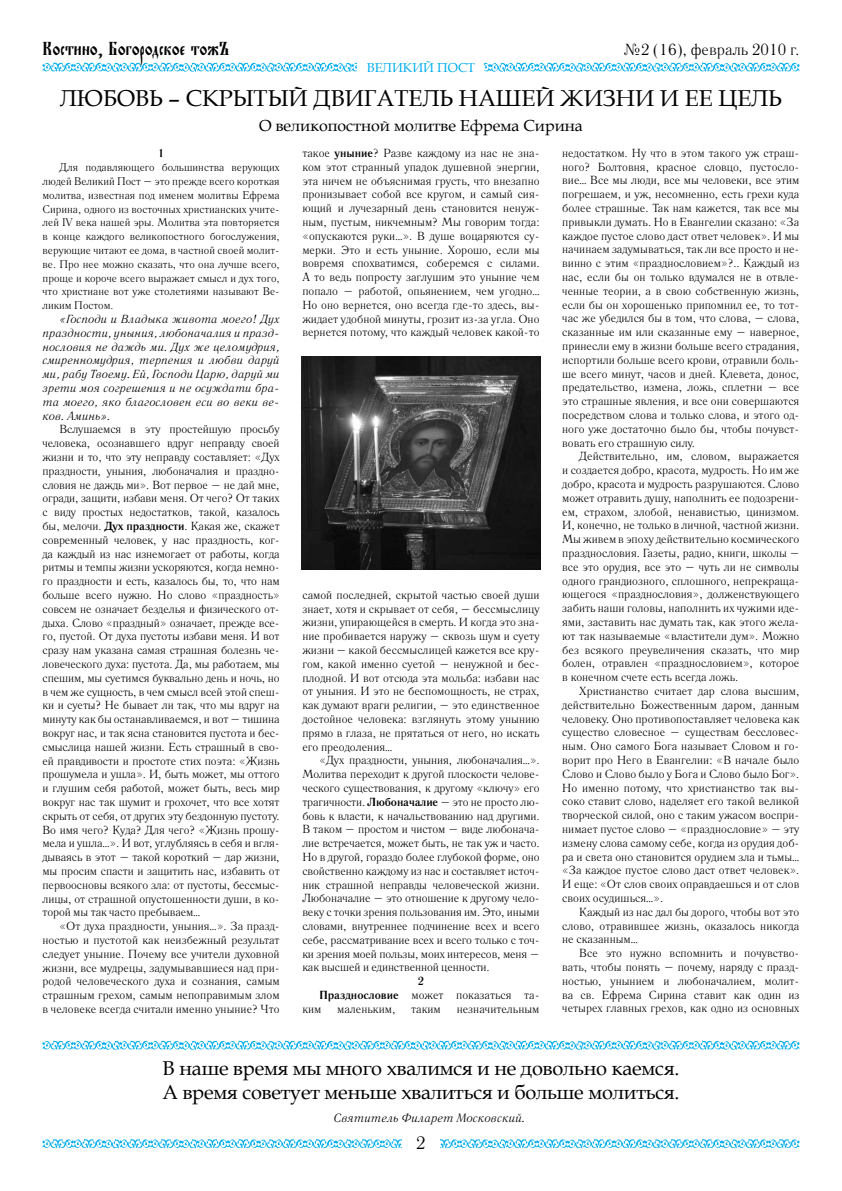
<style>
.page{position:relative;width:842px;height:1191px;background:#fff}
.page>*{position:absolute;margin:0;border:0;box-sizing:border-box;transform-origin:0 0}
.t1{font:23px "Book Antiqua";color:#000}
.t2{font:20px/24px "Book Antiqua";letter-spacing:-.01em;color:#000}
.t3{font:20px "Evangelie";color:#000}
.t4{font:18px "Literaturnaya C";color:#000}
.t5{font:16px "Book Antiqua";color:#000}
.t6{font:16px "Literaturnaya C";color:#000}
.t7{font:13px "Book Antiqua";color:#00aeef}
.t8{font:italic 12px "Literaturnaya C";color:#000}
.t9{font:11.7px/13.8px "Literaturnaya C";letter-spacing:-.01em;color:#000;text-align:justify}
.t10{font:italic 11.7px/13.8px "Literaturnaya C";color:#000}
.t11{font:700 11.7px "Literaturnaya C";color:#000}
.t12{font:11px/13.8px "Literaturnaya C";color:#000;text-align:justify}
.s1{font-weight:700}
</style>
<div class="page">
<svg style="left:43px;top:63px;width:756px;height:9px"></svg>
<svg style="left:43px;top:1139px;width:756px;height:9px"></svg>
<div style="left:402px;top:1131px;width:38px;height:23px;background:#fff"></div>
<div style="left:358px;top:57px;width:126px;height:21px;background:#fff"></div>
<img style="left:302px;top:357px;width:238px;height:212px">
<svg style="left:43px;top:1040px;width:756px;height:10px"></svg>
<h2 class="t3" style="left:43px;top:37px;width:189px">Костино, Богородское тожЪ</h2>
<h3 class="t6" style="left:623px;top:40px;width:178px">№2 (16), февраль 2010 г.</h3>
<p class="t7" style="left:367px;top:59px;width:110px">ВЕЛИКИЙ ПОСТ</p>
<h1 class="t1" style="left:60px;top:82px;width:723px">ЛЮБОВЬ – СКРЫТЫЙ ДВИГАТЕЛЬ НАШЕЙ ЖИЗНИ И ЕЕ ЦЕЛЬ</h1>
<h3 class="t5" style="left:259px;top:114px;width:325px">О великопостной молитве Ефрема Сирина</h3>
<p class="t11" style="left:158px;top:146px;width:8px">1</p>
<p class="t12" style="left:43px;top:160px;width:239px;text-indent:17px">Для подавляющего большинства верующих людей Великий Пост – это прежде всего короткая молитва, известная под именем молитвы Ефрема Сирина, одного из восточных христианских учите&shy;лей IV века нашей эры. Молитва эта повторяется в конце каждого великопостного богослужения, верующие читают ее дома, в частной своей молит&shy;ве. Про нее можно сказать, что она лучше всего, проще и короче всего выражает смысл и дух того, что христиане вот уже столетиями называют Ве&shy;ликим Постом.</p>
<p class="t10" style="left:43px;top:312px;width:239px;text-indent:17px">«Господи и Владыка живота моего! Дух праздности, уныния, любоначалия и празд&shy;нословия не даждь ми. Дух же целомудрия, смиренномудрия, терпения и любви даруй ми, рабу Твоему. Ей, Господи Царю, даруй ми зрети моя согрешения и не осуждати бра&shy;та моего, яко благословен еси во веки ве&shy;ков. Аминь».</p>
<p class="t9" style="left:43px;top:422px;width:239px;text-align:left;text-indent:17px">Вслушаемся в эту простейшую просьбу человека, осознавшего вдруг неправду своей жизни и то, что эту неправду составляет: «Дух праздности, уныния, любоначалия и праздно&shy;словия не даждь ми». Вот первое – не дай мне, огради, защити, избави меня. От чего? От таких с виду простых недостатков, такой, казалось бы, мелочи. <span class="s1">Дух праздности</span>. Какая же, скажет современный человек, у нас праздность, ког&shy;да каждый из нас изнемогает от работы, когда ритмы и темпы жизни ускоряются, когда немно&shy;го праздности и есть, казалось бы, то, что нам больше всего нужно. Но слово «праздность» совсем не означает безделья и физического от&shy;дыха. Слово «праздный» означает, прежде все&shy;го, пустой. От духа пустоты избави меня. И вот сразу нам указана самая страшная болезнь че&shy;ловеческого духа: пустота. Да, мы работаем, мы спешим, мы суетимся буквально день и ночь, но в чем же сущность, в чем смысл всей этой спеш&shy;ки и суеты? Не бывает ли так, что мы вдруг на минуту как бы останавливаемся, и вот – тишина вокруг нас, и так ясна становится пустота и бес&shy;смыслица нашей жизни. Есть страшный в сво&shy;ей правдивости и простоте стих поэта: «Жизнь прошумела и ушла». И, быть может, мы оттого и глушим себя работой, может быть, весь мир вокруг нас так шумит и грохочет, что все хотят скрыть от себя, от других эту бездонную пустоту.<br>Во имя чего? Куда? Для чего? «Жизнь прошу&shy;мела и ушла…». И вот, углубляясь в себя и вгля&shy;дываясь в этот – такой короткий – дар жизни, мы просим спасти и защитить нас, избавить от первоосновы всякого зла: от пустоты, бессмыс&shy;лицы, от страшной опустошенности души, в ко&shy;торой мы так часто пребываем…</p>
<p class="t9" style="left:43px;top:919px;width:239px;text-indent:17px">«От духа праздности, уныния…». За празд&shy;ностью и пустотой как неизбежный результат следует уныние. Почему все учители духовной жизни, все мудрецы, задумывавшиеся над при&shy;родой человеческого духа и сознания, самым страшным грехом, самым непоправимым злом в человеке всегда считали именно уныние? Что</p>
<p class="t9" style="left:302px;top:146px;width:239px">такое <span class="s1">уныние</span>? Разве каждому из нас не зна&shy;ком этот странный упадок душевной энергии, эта ничем не объяснимая грусть, что внезапно пронизывает собой все кругом, и самый сия&shy;ющий и лучезарный день становится ненуж&shy;ным, пустым, никчемным? Мы говорим тогда: «опускаются руки…». В душе воцаряются су&shy;мерки. Это и есть уныние. Хорошо, если мы вовремя спохватимся, соберемся с силами.<br>А то ведь попросту заглушим это уныние чем попало – работой, опьянением, чем угодно… Но оно вернется, оно всегда где-то здесь, вы&shy;жидает удобной минуты, грозит из-за угла. Оно вернется потому, что каждый человек какой-то</p>
<p class="t9" style="left:302px;top:588px;width:239px">самой последней, скрытой частью своей души знает, хотя и скрывает от себя, – бессмыслицу жизни, упирающейся в смерть. И когда это зна&shy;ние пробивается наружу – сквозь шум и суету жизни – какой бессмыслицей кажется все кру&shy;гом, какой именно суетой – ненужной и бес&shy;плодной. И вот отсюда эта мольба: избави нас от уныния. И это не беспомощность, не страх, как думают враги религии, – это единственное достойное человека: взглянуть этому унынию прямо в глаза, не прятаться от него, но искать его преодоления…</p>
<p class="t9" style="left:302px;top:753px;width:239px;text-indent:17px">«Дух праздности, уныния, любоначалия…».<br>Молитва переходит к другой плоскости челове&shy;ческого существования, к другому «ключу» его трагичности. <span class="s1">Любоначалие</span> – это не просто лю&shy;бовь к власти, к начальствованию над другими.<br>В таком – простом и чистом – виде любонача&shy;лие встречается, может быть, не так уж и часто.<br>Но в другой, гораздо более глубокой форме, оно свойственно каждому из нас и составляет источ&shy;ник страшной неправды человеческой жизни.<br>Любоначалие – это отношение к другому чело&shy;веку с точки зрения пользования им. Это, иными словами, внутреннее подчинение всех и всего себе, рассматривание всех и всего только с точ&shy;ки зрения моей пользы, моих интересов, меня – как высшей и единственной ценности.</p>
<p class="t11" style="left:418px;top:974px;width:8px">2</p>
<p class="t9" style="left:319px;top:988px;width:222px"><span class="s1">Празднословие</span> может показаться та-</p>
<p class="t9" style="left:302px;top:1002px;width:21px">ким</p>
<p class="t9" style="left:337px;top:1002px;width:60px">маленьким,</p>
<p class="t9" style="left:411px;top:1002px;width:31px">таким</p>
<p class="t9" style="left:457px;top:1002px;width:84px">незначительным</p>
<p class="t9" style="left:562px;top:146px;width:239px;text-align:left">недостатком. Ну что в этом такого уж страш&shy;ного? Болтовня, красное словцо, пустосло&shy;вие… Все мы люди, все мы человеки, все этим погрешаем, и уж, несомненно, есть грехи куда более страшные. Так нам кажется, так все мы привыкли думать. Но в Евангелии сказано: «За каждое пустое слово даст ответ человек». И мы начинаем задумываться, так ли все просто и не&shy;винно с этим «празднословием»?.. Каждый из нас, если бы он только вдумался не в отвле&shy;ченные теории, а в свою собственную жизнь, если бы он хорошенько припомнил ее, то тот&shy;час же убедился бы в том, что слова, – слова, сказанные им или сказанные ему – наверное, принесли ему в жизни больше всего страдания, испортили больше всего крови, отравили боль&shy;ше всего минут, часов и дней. Клевета, донос, предательство, измена, ложь, сплетни – все это страшные явления, и все они совершаются посредством слова и только слова, и этого од&shy;ного уже достаточно было бы, чтобы почувст&shy;вовать его страшную силу.</p>
<p class="t9" style="left:562px;top:449px;width:239px;text-indent:17px">Действительно, им, словом, выражается и создается добро, красота, мудрость. Но им же добро, красота и мудрость разрушаются. Слово может отравить душу, наполнить ее подозрени&shy;ем, страхом, злобой, ненавистью, цинизмом.<br>И, конечно, не только в личной, частной жизни.<br>Мы живем в эпоху действительно космического празднословия. Газеты, радио, книги, школы – все это орудия, все это – чуть ли не символы одного грандиозного, сплошного, непрекраща&shy;ющегося «празднословия», долженствующего забить наши головы, наполнить их чужими иде&shy;ями, заставить нас думать так, как этого жела&shy;ют так называемые «властители дум». Можно без всякого преувеличения сказать, что мир болен, отравлен «празднословием», которое в конечном счете есть всегда ложь.</p>
<p class="t9" style="left:562px;top:684px;width:239px;text-indent:17px">Христианство считает дар слова высшим, действительно Божественным даром, данным человеку. Оно противопоставляет человека как существо словесное – существам бессловес&shy;ным. Оно самого Бога называет Словом и го&shy;ворит про Него в Евангелии: «В начале было Слово и Слово было у Бога и Слово было Бог».<br>Но именно потому, что христианство так вы&shy;соко ставит слово, наделяет его такой великой творческой силой, оно с таким ужасом воспри&shy;нимает пустое слово – «празднословие» – эту измену слова самому себе, когда из орудия доб&shy;ра и света оно становится орудием зла и тьмы… «За каждое пустое слово даст ответ человек».<br>И еще: «От слов своих оправдаешься и от слов своих осудишься…».</p>
<p class="t9" style="left:562px;top:905px;width:239px;text-indent:17px">Каждый из нас дал бы дорого, чтобы вот это слово, отравившее жизнь, оказалось никогда не сказанным…</p>
<p class="t9" style="left:562px;top:946px;width:239px;text-align:left;text-indent:17px">Все это нужно вспомнить и почувство&shy;вать, чтобы понять – почему, наряду с празд&shy;ностью, унынием и любоначалием, молит&shy;ва св. Ефрема Сирина ставит как один из четырех главных грехов, как одно из основных</p>
<h2 class="t2" style="left:163px;top:1056px;width:518px">В наше время мы много хвалимся и не довольно каемся.<br>А время советует меньше хвалиться и больше молиться.</h2>
<p class="t8" style="left:334px;top:1111px;width:193px">Святитель Филарет Московский.</p>
<h3 class="t4" style="left:416px;top:1133px;width:11px">2</h3>
</div>
